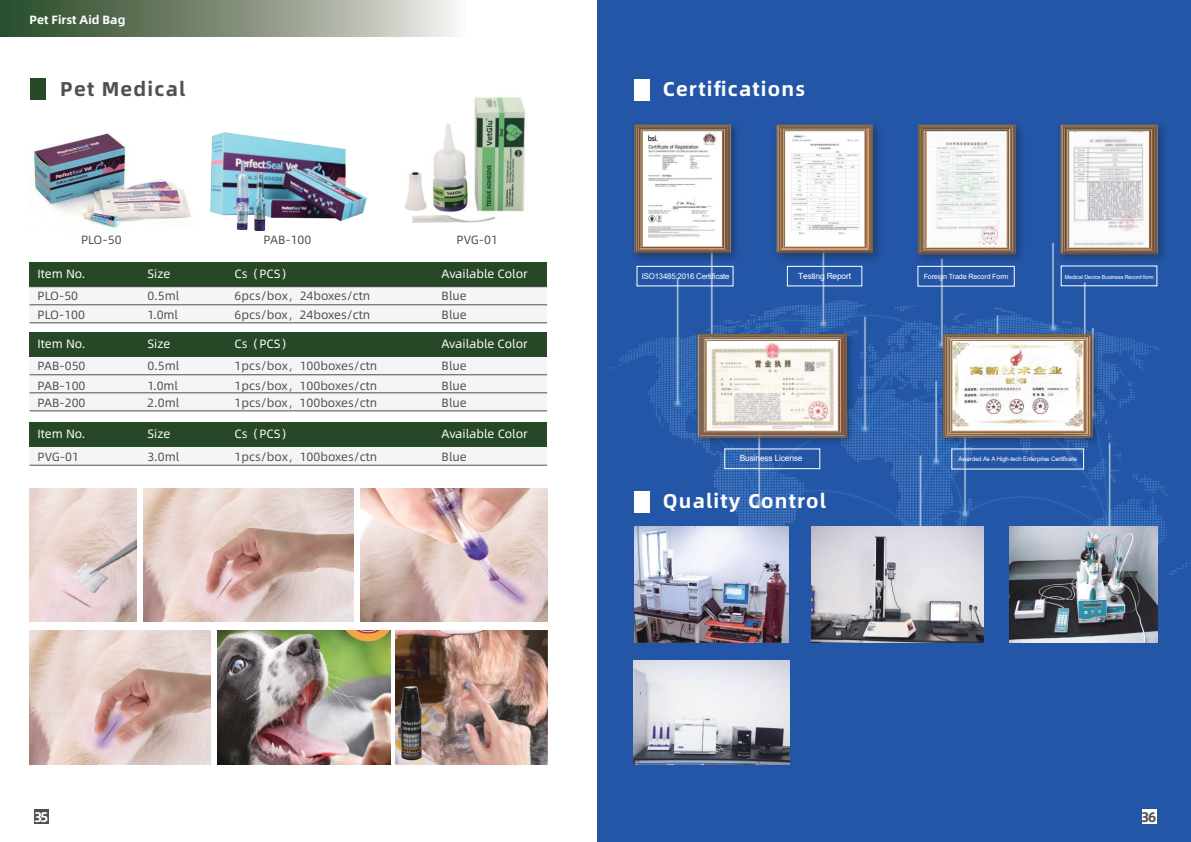
<style>
.page{position:relative;width:1191px;height:842px;background:#fff}
.page>*{position:absolute;margin:0;border:0;box-sizing:border-box;transform-origin:0 0}
.t1{font:20px "Alibaba Pu Hui Ti B";letter-spacing:.06em;color:#fff}
.t2{font:20px "Alibaba Pu Hui Ti B";letter-spacing:.06em;color:#4e5053}
.t3{font:14px "Alibaba Pu Hui Ti B";color:#fff}
.t4{font:14px "Alibaba Pu Hui Ti B";color:#4e5053}
.t5{font:12px "Alibaba Pu Hui Ti R";color:#4e5053}
.t6{font:12px "Alibaba Pu Hui Ti R";color:#fff}
.t7{font:12px "Alibaba Pu Hui Ti B";color:#fff}
.t8{font:8.5px "Arial";letter-spacing:-.025em;color:#fff}
.t9{font:7.9px "Arial";letter-spacing:-.025em;color:#fff}
.t10{font:7.2px "Arial";letter-spacing:-.025em;color:#fff}
.t11{font:6.1px "Arial";letter-spacing:-.025em;color:#fff}
.t12{font:5.6px "Arial";letter-spacing:-.025em;color:#fff}
</style>
<div class="page">
<div style="left:597px;top:0;width:594px;height:842px;background:#2356a6"></div>
<div style="left:30px;top:262px;width:517px;height:61px;background:#f6f5f5"></div>
<div style="left:30px;top:262px;width:517px;height:25px;background:#274826"></div>
<img style="left:405px;top:96px;width:121px;height:127px">
<div style="left:1142px;top:810px;width:14px;height:14px;background:#fff"></div>
<div style="left:34px;top:810px;width:14px;height:14px;background:#4e5053"></div>
<svg style="left:0;top:0;width:457px;height:37px;background:#85937f"></svg>
<div style="left:30px;top:78px;width:16px;height:22px;background:#274826"></div>
<div style="left:30px;top:332px;width:517px;height:79px;background:#f6f5f5"></div>
<div style="left:30px;top:332px;width:517px;height:25px;background:#274826"></div>
<hr style="left:30px;top:305px;width:517px;height:1px;background:#4e5053">
<hr style="left:30px;top:323px;width:517px;height:1px;background:#4e5053">
<hr style="left:30px;top:286px;width:517px;height:1px;background:#4e5053">
<hr style="left:30px;top:374px;width:517px;height:1px;background:#4e5053">
<hr style="left:30px;top:393px;width:517px;height:1px;background:#4e5053">
<hr style="left:30px;top:411px;width:517px;height:1px;background:#4e5053">
<div style="left:30px;top:422px;width:517px;height:43px;background:#f6f5f5"></div>
<div style="left:30px;top:422px;width:517px;height:25px;background:#274826"></div>
<hr style="left:30px;top:465px;width:517px;height:1px;background:#4e5053">
<img style="left:31px;top:133px;width:160px;height:96px">
<img style="left:210px;top:132px;width:156px;height:98px">
<img style="left:30px;top:488px;width:106px;height:134px">
<img style="left:30px;top:631px;width:181px;height:133px">
<img style="left:143px;top:488px;width:210px;height:134px">
<img style="left:360px;top:488px;width:187px;height:134px">
<img style="left:395px;top:631px;width:152px;height:133px">
<img style="left:218px;top:631px;width:172px;height:133px">
<img style="left:609px;top:242px;width:581px;height:374px">
<div style="left:634px;top:491px;width:16px;height:22px;background:#fff"></div>
<img style="left:634px;top:526px;width:154px;height:117px">
<img style="left:811px;top:526px;width:172px;height:117px">
<img style="left:633px;top:660px;width:156px;height:104px">
<img style="left:1009px;top:526px;width:148px;height:117px">
<div style="left:634px;top:79px;width:16px;height:22px;background:#fff"></div>
<img style="left:692px;top:328px;width:165px;height:120px">
<svg style="left:697px;top:334px;width:150px;height:104px;background:#d3c9be"></svg>
<img style="left:937px;top:328px;width:166px;height:120px">
<svg style="left:943px;top:334px;width:149px;height:104px;background:#dcd2c7"></svg>
<img style="left:911px;top:124px;width:118px;height:144px">
<svg style="left:918px;top:124px;width:97px;height:130px;background:#d7d0c8"></svg>
<img style="left:1053px;top:124px;width:118px;height:144px">
<svg style="left:1060px;top:124px;width:97px;height:130px;background:#cec6c1"></svg>
<img style="left:627px;top:124px;width:117px;height:143px">
<svg style="left:634px;top:124px;width:96px;height:129px;background:#d8d1cc"></svg>
<img style="left:769px;top:125px;width:117px;height:142px">
<svg style="left:776px;top:124px;width:97px;height:129px;background:#dbd2cb"></svg>
<div style="left:636px;top:266px;width:97px;height:20px;border:1px solid #fff"></div>
<div style="left:787px;top:266px;width:75px;height:20px;border:1px solid #fff"></div>
<div style="left:724px;top:449px;width:96px;height:20px;border:1px solid #fff"></div>
<div style="left:917px;top:266px;width:97px;height:20px;border:1px solid #fff"></div>
<p class="t7" style="left:30px;top:10px;width:97px">Pet First Aid Bag</p>
<h1 class="t2" style="left:60px;top:73px;width:127px">Pet Medical</h1>
<p class="t5" style="left:81px;top:231px;width:42px">PLO-50</p>
<p class="t5" style="left:263px;top:231px;width:49px">PAB-100</p>
<p class="t5" style="left:456px;top:231px;width:43px">PVG-01</p>
<p class="t6" style="left:38px;top:264px;width:49px">Item No.</p>
<p class="t6" style="left:147px;top:264px;width:25px">Size</p>
<p class="t6" style="left:235px;top:264px;width:59px">Cs（PCS）</p>
<p class="t6" style="left:441px;top:264px;width:88px">Available Color</p>
<p class="t5" style="left:38px;top:287px;width:42px">PLO-50</p>
<p class="t5" style="left:147px;top:287px;width:33px">0.5ml</p>
<p class="t5" style="left:235px;top:287px;width:137px">6pcs/box，24boxes/ctn</p>
<p class="t5" style="left:441px;top:287px;width:27px">Blue</p>
<p class="t5" style="left:38px;top:306px;width:49px">PLO-100</p>
<p class="t5" style="left:147px;top:306px;width:32px">1.0ml</p>
<p class="t5" style="left:235px;top:306px;width:137px">6pcs/box，24boxes/ctn</p>
<p class="t5" style="left:441px;top:306px;width:27px">Blue</p>
<p class="t6" style="left:38px;top:334px;width:49px">Item No.</p>
<p class="t6" style="left:147px;top:334px;width:25px">Size</p>
<p class="t6" style="left:235px;top:334px;width:59px">Cs（PCS）</p>
<p class="t5" style="left:38px;top:357px;width:49px">PAB-050</p>
<p class="t5" style="left:147px;top:357px;width:33px">0.5ml</p>
<p class="t5" style="left:235px;top:357px;width:144px">1pcs/box，100boxes/ctn</p>
<p class="t6" style="left:441px;top:334px;width:88px">Available Color</p>
<p class="t5" style="left:441px;top:357px;width:27px">Blue</p>
<p class="t5" style="left:38px;top:376px;width:49px">PAB-100</p>
<p class="t5" style="left:147px;top:376px;width:32px">1.0ml</p>
<p class="t5" style="left:235px;top:376px;width:144px">1pcs/box，100boxes/ctn</p>
<p class="t5" style="left:441px;top:376px;width:27px">Blue</p>
<p class="t5" style="left:38px;top:393px;width:49px">PAB-200</p>
<p class="t5" style="left:147px;top:393px;width:33px">2.0ml</p>
<p class="t5" style="left:235px;top:393px;width:144px">1pcs/box，100boxes/ctn</p>
<p class="t5" style="left:441px;top:393px;width:27px">Blue</p>
<p class="t6" style="left:38px;top:425px;width:49px">Item No.</p>
<p class="t6" style="left:147px;top:425px;width:25px">Size</p>
<p class="t6" style="left:235px;top:425px;width:59px">Cs（PCS）</p>
<p class="t6" style="left:441px;top:425px;width:88px">Available Color</p>
<p class="t5" style="left:38px;top:447px;width:43px">PVG-01</p>
<p class="t5" style="left:147px;top:447px;width:33px">3.0ml</p>
<p class="t5" style="left:235px;top:447px;width:144px">1pcs/box，100boxes/ctn</p>
<p class="t5" style="left:441px;top:447px;width:27px">Blue</p>
<h1 class="t1" style="left:663px;top:73px;width:144px">Certifications</h1>
<p class="t9" style="left:642px;top:271px;width:89px">ISO13485:2016 Certificate</p>
<p class="t8" style="left:798px;top:270px;width:54px">Testing Report</p>
<p class="t10" style="left:923px;top:272px;width:86px">Foreign Trade Record Form</p>
<p class="t12" style="left:1064px;top:273px;width:91px">Medical Device Business Record form</p>
<p class="t8" style="left:740px;top:452px;width:64px">Business License</p>
<p class="t11" style="left:958px;top:454px;width:120px">Awarded As A High-tech Enterprise Certificate</p>
<h1 class="t1" style="left:663px;top:486px;width:165px">Quality Control</h1>
<p class="t3" style="left:34px;top:806px;width:16px">35</p>
<p class="t4" style="left:1141px;top:806px;width:17px">36</p>
</div>
